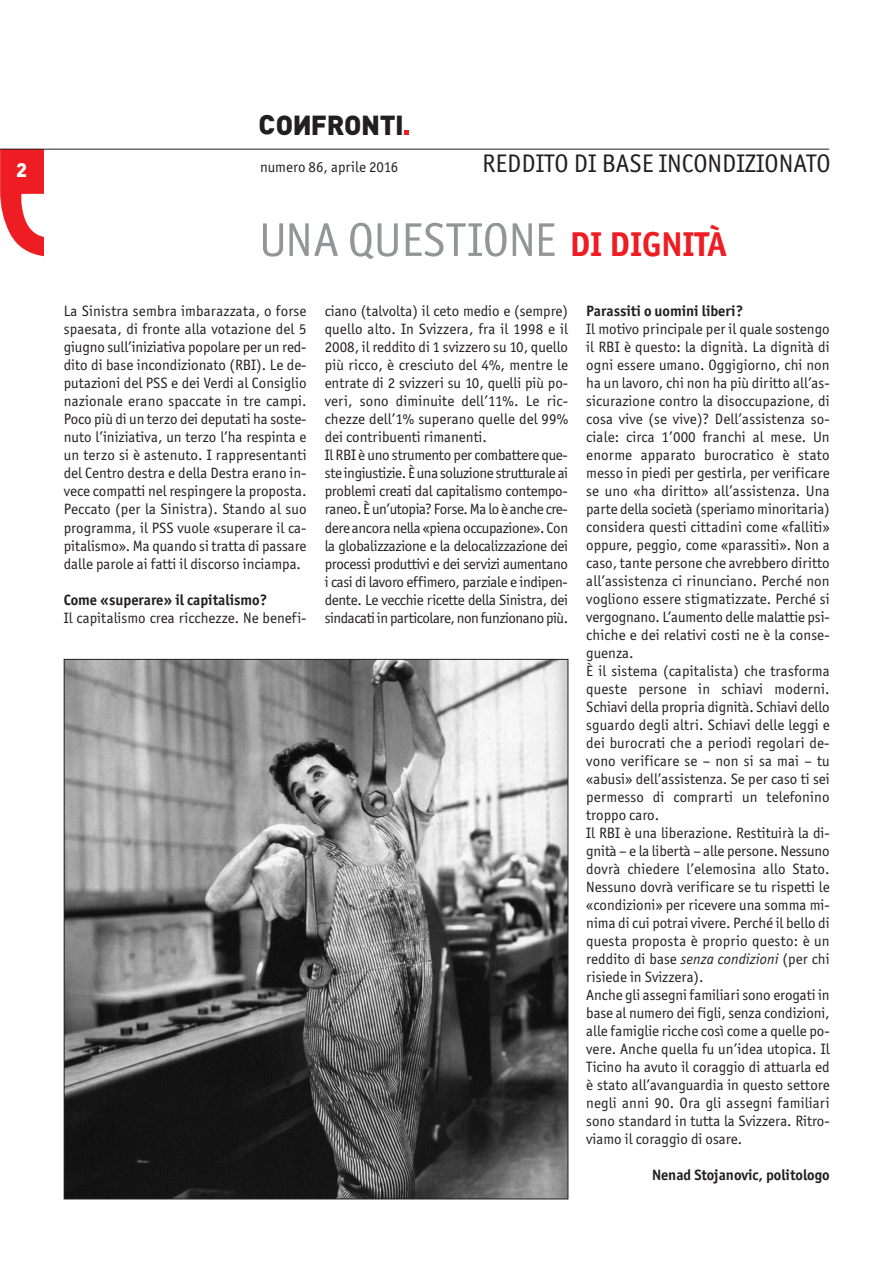
<style>
.page{position:relative;width:893px;height:1263px;background:#fff}
.page>*{position:absolute;margin:0;border:0;box-sizing:border-box;transform-origin:0 0}
.t1{font:700 34.65px "Officina San ITC";color:#ee1d23}
.t2{font:900 27.15px "DIN";letter-spacing:-.015em;color:#231f20}
.t3{font:25.5px "Officina San ITC";color:#231f20}
.t4{font:900 19.5px "DIN";color:#fff}
.t5{font:15px/18px "Officina San ITC";color:#231f20;text-align:justify}
.t6{font:15px/18px "Officina San ITC";letter-spacing:-.02em;color:#231f20}
.t7{font:700 15px "Officina San ITC";color:#231f20}
.s1{font-style:italic}
</style>
<div class="page">
<svg style="left:0;top:150px;width:44px;height:106px"></svg>
<svg style="left:404px;top:130px;width:5px;height:5px"></svg>
<svg style="left:263px;top:223px;width:20px;height:34px"></svg>
<svg style="left:289px;top:223px;width:217px;height:36px"></svg>
<svg style="left:513px;top:223px;width:19px;height:33px"></svg>
<svg style="left:539px;top:223px;width:16px;height:33px"></svg>
<hr style="left:0;top:149px;width:829px;height:1px;background:#231f20">
<img style="left:66px;top:661px;width:500px;height:536px">
<h2 class="t2" style="left:276px;top:109px;width:129px">O FRONTI</h2>
<h3 class="t4" style="left:16px;top:159px;width:12px">2</h3>
<p class="t5" style="left:260px;top:158px;width:140px">numero 86, aprile 2016</p>
<h3 class="t3" style="left:482px;top:148px;width:350px">REDDITO DI BASE INCONDIZIONATO</h3>
<h1 class="t1" style="left:570px;top:224px;width:158px">DI DIGNITÀ</h1>
<p class="t5" style="left:64px;top:302px;width:244px">La Sinistra sembra imbarazzata, o forse spaesata, di fronte alla votazione del 5 giugno sull’iniziativa popolare per un red&shy;dito di base incondizionato (RBI). Le de&shy;putazioni del PSS e dei Verdi al Consiglio nazionale erano spaccate in tre campi.<br>Poco più di un terzo dei deputati ha soste&shy;nuto l’iniziativa, un terzo l’ha respinta e un terzo si è astenuto. I rappresentanti del Centro destra e della Destra erano in&shy;vece compatti nel respingere la proposta.<br>Peccato (per la Sinistra). Stando al suo programma, il PSS vuole «superare il ca&shy;pitalismo». Ma quando si tratta di passare dalle parole ai fatti il discorso inciampa.</p>
<p class="t7" style="left:64px;top:590px;width:205px">Come «superare» il capitalismo?</p>
<p class="t5" style="left:64px;top:608px;width:244px">Il capitalismo crea ricchezze. Ne benefi-</p>
<p class="t6" style="left:325px;top:302px;width:245px">ciano (talvolta) il ceto medio e (sempre) quello alto. In Svizzera, fra il 1998 e il 2008, il reddito di 1 svizzero su 10, quello più ricco, è cresciuto del 4%, mentre le entrate di 2 svizzeri su 10, quelli più po&shy;veri, sono diminuite dell’11%. Le ric&shy;chezze dell’1% superano quelle del 99% dei contribuenti rimanenti.<br>Il RBI è uno strumento per combattere que&shy;ste ingiustizie. È una soluzione strutturale ai problemi creati dal capitalismo contempo&shy;raneo. Èun’utopia? Forse.Ma loè anche cre&shy;dere ancoranella «piena occupazione». Con la globalizzazione e la delocalizzazione dei processi produttivi e dei servizi aumentano i casi di lavoro effimero, parziale e indipen&shy;dente. Le vecchie ricette della Sinistra, dei sindacatiinparticolare,nonfunzionanopiù.</p>
<p class="t7" style="left:586px;top:302px;width:158px">Parassiti o uomini liberi?</p>
<p class="t5" style="left:586px;top:320px;width:245px;text-align:left">Il motivo principale per il quale sostengo il RBI è questo: la dignità. La dignità di ogni essere umano. Oggigiorno, chi non ha un lavoro, chi non ha più diritto all’as&shy;sicurazione contro la disoccupazione, di cosa vive (se vive)? Dell’assistenza so&shy;ciale: circa 1’000 franchi al mese. Un enorme apparato burocratico è stato messo in piedi per gestirla, per verificare se uno «ha diritto» all’assistenza. Una parte della società (speriamo minoritaria) considera questi cittadini come «falliti» oppure, peggio, come «parassiti». Non a caso, tante persone che avrebbero diritto all’assistenza ci rinunciano. Perché non vogliono essere stigmatizzate. Perché si vergognano. L’aumento delle malattie psi&shy;chiche e dei relativi costi ne è la conse&shy;guenza.<br>È il sistema (capitalista) che trasforma queste persone in schiavi moderni.<br>Schiavi della propria dignità. Schiavi dello sguardo degli altri. Schiavi delle leggi e dei burocrati che a periodi regolari de&shy;vono verificare se – non si sa mai – tu «abusi» dell’assistenza. Se per caso ti sei permesso di comprarti un telefonino troppo caro.<br>Il RBI è una liberazione. Restituirà la di&shy;gnità – e la libertà – alle persone. Nessuno dovrà chiedere l’elemosina allo Stato.<br>Nessuno dovrà verificare se tu rispetti le «condizioni» per ricevere una somma mi&shy;nima di cui potrai vivere. Perché il bello di questa proposta è proprio questo: è un reddito di base <span class="s1">senza condizioni</span> (per chi risiede in Svizzera).<br>Anche gli assegni familiari sono erogati in base al numero dei figli, senza condizioni, alle famiglie ricche così come a quelle po&shy;vere. Anche quella fu un’idea utopica. Il Ticino ha avuto il coraggio di attuarla ed è stato all’avanguardia in questo settore negli anni 90. Ora gli assegni familiari sono standard in tutta la Svizzera. Ritro&shy;viamo il coraggio di osare.</p>
<p class="t7" style="left:652px;top:1166px;width:179px">Nenad Stojanovic, politologo</p>
</div>
